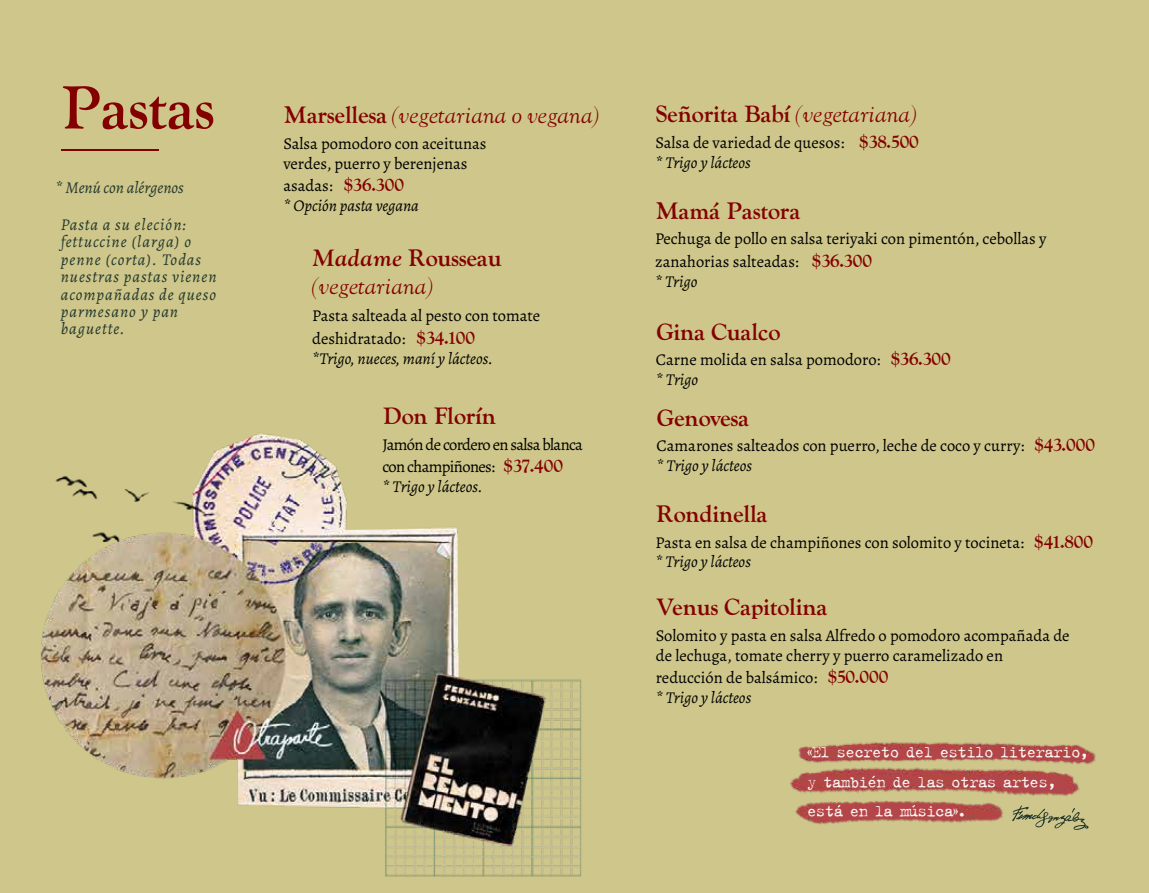
<style>
.page{position:relative;width:1149px;height:893px;background:#fff}
.page>*{position:absolute;margin:0;border:0;box-sizing:border-box;transform-origin:0 0}
.t1{font:700 60px "LTC Goudy Oldstyle Pro";color:#830000}
.t2{font:italic 23.55px/28.2px "LTC Goudy Oldstyle Pro";color:#830000}
.t3{font:700 23.55px "LTC Goudy Oldstyle Pro";color:#830000}
.t4{font:17.1px/29.1px "Typical Writer";letter-spacing:-.08em;color:#fcf8f6}
.t5{font:16.5px/19.8px "Alegreya";color:#000}
.t6{font:italic 16.5px/17.4px "Alegreya";letter-spacing:.06em;color:#22372d}
.t7{font:italic 16.5px/19.8px "Alegreya";color:#000}
.t8{font:16.5px/22.6px "Alegreya";letter-spacing:-.04em;color:#000}
.t9{font:italic 16.5px "Alegreya";color:#22372d}
.s1{font-weight:700;font-style:normal}
.s2{font-style:normal}
.s3{font-family:"LTC Goudy Oldstyle Pro";font-weight:700;font-style:normal;font-size:18.9px;color:#830000}
.s4{font-weight:700}
.s5{font-family:"LTC Goudy Oldstyle Pro";font-weight:700;font-size:18.9px;color:#830000}
.s6{font-style:italic}
.s7{font-family:"American Typewriter"}
</style>
<div class="page">
<div style="left:0;top:0;width:1148px;height:893px;background:#cec68a"></div>
<hr style="left:61px;top:149px;width:98px;height:1px;background:#830000">
<img style="left:40px;top:433px;width:542px;height:444px">
<img style="left:790px;top:742px;width:306px;height:86px">
<svg style="left:1011px;top:805px;width:77px;height:25px"></svg>
<h1 class="t1" style="left:61px;top:72px;width:155px">Pastas</h1>
<p class="t9" style="left:56px;top:176px;width:130px">* Menú con alérgenos</p>
<p class="t6" style="left:61px;top:215px;width:157px">Pasta a su eleción: fettuccine (larga) o penne (corta). Todas nuestras pastas vienen acompañadas de queso parmesano y pan baguette.</p>
<h2 class="t2" style="left:284px;top:101px;width:317px"><span class="s1">Marsellesa</span> (vegetariana o vegana)</h2>
<p class="t5" style="left:283px;top:133px;width:204px">Salsa pomodoro con aceitunas verdes, puerro y berenjenas</p>
<p class="t7" style="left:283px;top:175px;width:137px"><span class="s2">asadas:</span> <span class="s3">$36.300<br></span>* Opción pasta vegana</p>
<h2 class="t2" style="left:312px;top:244px;width:191px"><span class="s4">Madame</span> <span class="s1">Rousseau </span>(vegetariana)</h2>
<p class="t5" style="left:312px;top:305px;width:230px;line-height:22.6px">Pasta salteada al pesto con tomate deshidratado: <span class="s5">$34.100</span></p>
<p class="t7" style="left:312px;top:348px;width:182px">*Trigo, nueces, maní y lácteos.</p>
<h2 class="t3" style="left:383px;top:402px;width:115px">Don Florín</h2>
<p class="t8" style="left:382px;top:433px;width:202px">Jamón de cordero en salsa blanca con champiñones: <span class="s5">$37.400</span></p>
<p class="t7" style="left:382px;top:476px;width:102px">* Trigo y lácteos.</p>
<h2 class="t2" style="left:655px;top:100px;width:262px"><span class="s1">Señorita Babí</span> (vegetariana)</h2>
<p class="t5" style="left:655px;top:132px;width:265px">Salsa de variedad de quesos: <span class="s5">$38.500 </span><span class="s6">* Trigo y lácteos</span></p>
<h2 class="t3" style="left:655px;top:197px;width:146px">Mamá Pastora</h2>
<p class="t5" style="left:655px;top:228px;width:392px;line-height:22.6px">Pechuga de pollo en salsa teriyaki con pimentón, cebollas y zanahorias salteadas: <span class="s5">$36.300</span></p>
<p class="t7" style="left:655px;top:271px;width:44px">* Trigo</p>
<h2 class="t3" style="left:656px;top:317px;width:126px">Gina Cualco</h2>
<p class="t5" style="left:655px;top:350px;width:296px">Carne molida en salsa pomodoro: <span class="s5">$36.300 </span><span class="s6">* Trigo</span></p>
<h2 class="t3" style="left:656px;top:404px;width:94px">Genovesa</h2>
<p class="t5" style="left:656px;top:436px;width:440px">Camarones salteados con puerro, leche de coco y curry: <span class="s5">$43.000 </span><span class="s6">* Trigo y lácteos</span></p>
<h2 class="t3" style="left:655px;top:500px;width:113px">Rondinella</h2>
<p class="t5" style="left:655px;top:532px;width:439px">Pasta en salsa de champiñones con solomito y tocineta: <span class="s5">$41.800 </span><span class="s6">* Trigo y lácteos</span></p>
<h2 class="t3" style="left:656px;top:593px;width:173px">Venus Capitolina</h2>
<p class="t5" style="left:655px;top:625px;width:415px">Solomito y pasta en salsa Alfredo o pomodoro acompañada de de lechuga, tomate cherry y puerro caramelizado en</p>
<p class="t5" style="left:655px;top:668px;width:234px">reducción de balsámico: <span class="s5">$50.000 </span><span class="s6">* Trigo y lácteos</span></p>
<p class="t4" style="left:806px;top:737px;width:284px"><span class="s7">«</span>El secreto del estilo literario, y tambien de las otras artes, esta en la musica<span class="s7">»</span>.</p>
</div>
